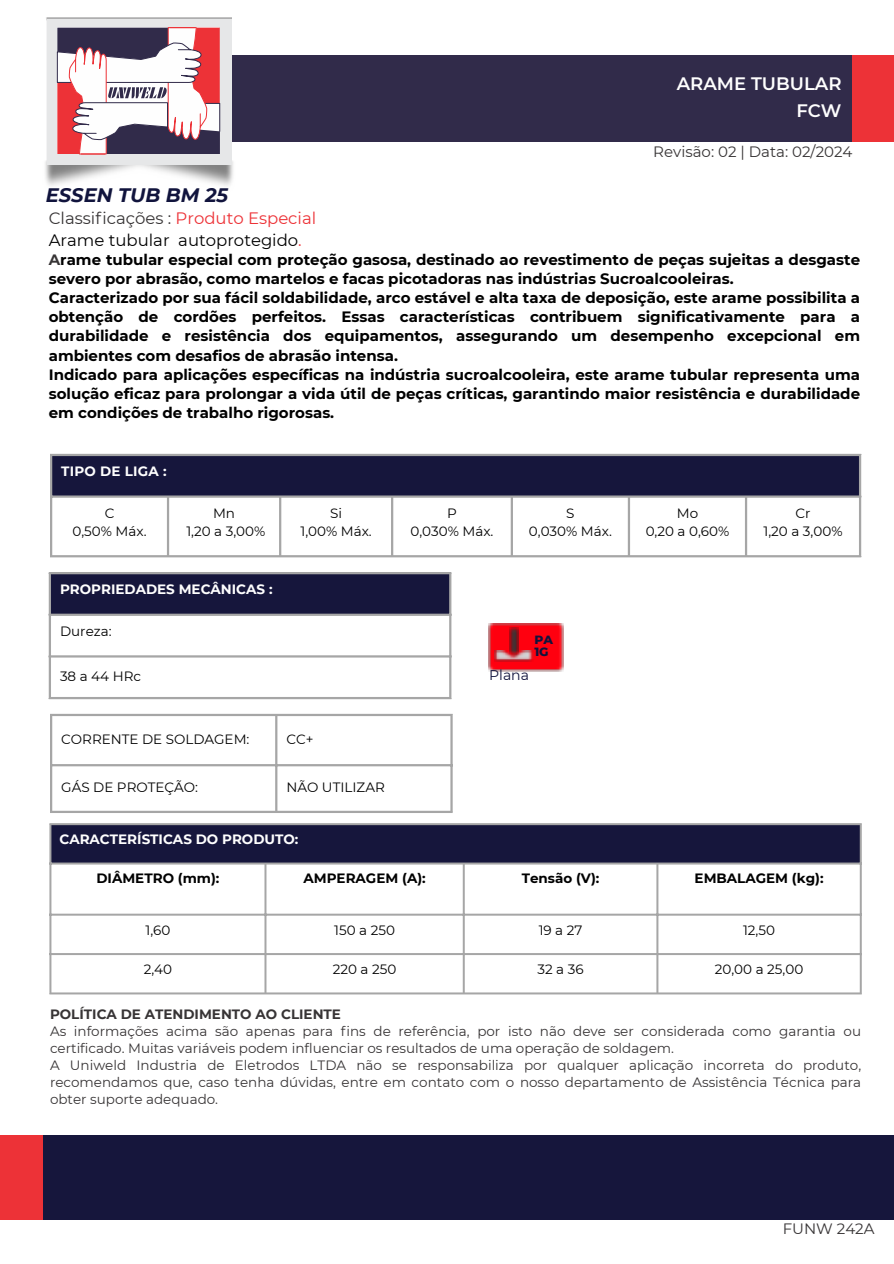
<style>
.page{position:relative;width:894px;height:1264px;background:#fff}
.page>*{position:absolute;margin:0;border:0;box-sizing:border-box;transform-origin:0 0}
.t1{font:italic 700 19.5px "Montserrat";color:#11143d}
.t2{font:600 18px/27px "Montserrat";color:#fefefe;text-align:right}
.t3{font:16.5px/21.3px "Montserrat";color:#000}
.t4{font:700 15px/19.2px "Montserrat";color:#000}
.t5{font:15px "Montserrat";color:#373435}
.t6{font:14.1px "Montserrat";color:#11143d}
.t7{font:13.5px/16.8px "Montserrat";color:#373435}
.t8{font:13.5px "Montserrat";color:#000}
.t9{font:700 13.5px "Montserrat";color:#fefefe}
.t10{font:700 13.5px "Montserrat";color:#000}
.t11{font:700 13.5px "Montserrat";color:#373435}
.t12{font:800 12.15px/11.7px "Montserrat";color:#11143d}
.s1{color:#373435}
.s2{color:#ed3237}
</style>
<div class="page">
<img style="left:45px;top:160px;width:188px;height:26px">
<div style="left:64px;top:56px;width:787px;height:86px;background:#312b4a"></div>
<img style="left:46px;top:17px;width:185px;height:148px">
<img style="left:488px;top:624px;width:75px;height:47px">
<img style="left:494px;top:650px;width:39px;height:12px">
<img style="left:509px;top:628px;width:9px;height:28px">
<svg style="left:57px;top:27px;width:163px;height:128px"></svg>
<div style="left:851px;top:56px;width:42px;height:86px;background:#ed3237"></div>
<div style="left:0;top:1135px;width:55px;height:85px;background:#ed3237"></div>
<div style="left:43px;top:1135px;width:850px;height:85px;background:#16163c"></div>
<div style="left:51px;top:454px;width:809px;height:43px;background:#16163c"></div>
<hr style="left:50px;top:456px;width:2px;height:99px;background:#a6a6a6">
<hr style="left:167px;top:497px;width:2px;height:58px;background:#a6a6a6">
<hr style="left:279px;top:497px;width:2px;height:58px;background:#a6a6a6">
<hr style="left:391px;top:497px;width:2px;height:58px;background:#a6a6a6">
<hr style="left:510px;top:497px;width:3px;height:58px;background:#a6a6a6">
<hr style="left:627px;top:497px;width:3px;height:58px;background:#a6a6a6">
<hr style="left:744px;top:497px;width:3px;height:58px;background:#a6a6a6">
<hr style="left:858px;top:456px;width:2px;height:99px;background:#a6a6a6">
<hr style="left:50px;top:454px;width:810px;height:2px;background:#a6a6a6">
<hr style="left:50px;top:495px;width:810px;height:2px;background:#a6a6a6">
<hr style="left:50px;top:555px;width:810px;height:2px;background:#a6a6a6">
<div style="left:50px;top:573px;width:400px;height:42px;background:#16163c"></div>
<hr style="left:49px;top:574px;width:2px;height:123px;background:#a6a6a6">
<hr style="left:449px;top:574px;width:2px;height:123px;background:#a6a6a6">
<hr style="left:49px;top:572px;width:402px;height:2px;background:#a6a6a6">
<hr style="left:49px;top:613px;width:402px;height:3px;background:#a6a6a6">
<hr style="left:49px;top:655px;width:402px;height:2px;background:#a6a6a6">
<hr style="left:49px;top:697px;width:402px;height:2px;background:#a6a6a6">
<div style="left:50px;top:823px;width:810px;height:40px;background:#16163c"></div>
<hr style="left:49px;top:825px;width:2px;height:167px;background:#a6a6a6">
<hr style="left:264px;top:864px;width:2px;height:128px;background:#a6a6a6">
<hr style="left:462px;top:864px;width:2px;height:128px;background:#a6a6a6">
<hr style="left:656px;top:864px;width:2px;height:128px;background:#a6a6a6">
<hr style="left:859px;top:825px;width:2px;height:167px;background:#a6a6a6">
<hr style="left:49px;top:823px;width:812px;height:2px;background:#a6a6a6">
<hr style="left:49px;top:862px;width:812px;height:2px;background:#a6a6a6">
<hr style="left:49px;top:913px;width:812px;height:2px;background:#a6a6a6">
<hr style="left:49px;top:953px;width:812px;height:2px;background:#a6a6a6">
<hr style="left:49px;top:992px;width:812px;height:2px;background:#a6a6a6">
<hr style="left:50px;top:716px;width:2px;height:94px;background:#a6a6a6">
<hr style="left:275px;top:716px;width:2px;height:94px;background:#a6a6a6">
<hr style="left:450px;top:716px;width:2px;height:94px;background:#a6a6a6">
<hr style="left:50px;top:713px;width:402px;height:3px;background:#a6a6a6">
<hr style="left:50px;top:764px;width:402px;height:2px;background:#a6a6a6">
<hr style="left:50px;top:810px;width:402px;height:3px;background:#a6a6a6">
<p class="t2" style="left:676px;top:70px;width:166px">ARAME TUBULAR<br>FCW</p>
<p class="t1" style="left:46px;top:183px;width:184px">ESSEN TUB BM 25</p>
<p class="t5" style="left:653px;top:143px;width:201px">Revisão: 02 | Data: 02/2024</p>
<p class="t3" style="left:49px;top:208px;width:269px"><span class="s1">Classificações :</span> <span class="s2">Produto Especial<br></span>Arame tubular autoprotegido<span class="s2">.</span></p>
<p class="t4" style="left:49px;top:250px;width:812px"><span class="s1">A</span>rame tubular especial com proteção gasosa, destinado ao revestimento de peças sujeitas a desgaste severo por abrasão, como martelos e facas picotadoras nas indústrias Sucroalcooleiras.<br>Caracterizado por sua fácil soldabilidade, arco estável e alta taxa de deposição, este arame possibilita a obtenção de cordões perfeitos. Essas características contribuem significativamente para a durabilidade e resistência dos equipamentos, assegurando um desempenho excepcional em ambientes com desafios de abrasão intensa.<br>Indicado para aplicações específicas na indústria sucroalcooleira, este arame tubular representa uma solução eficaz para prolongar a vida útil de peças críticas, garantindo maior resistência e durabilidade em condições de trabalho rigorosas.</p>
<h1 class="t9" style="left:61px;top:463px;width:107px">TIPO DE LIGA :</h1>
<h3 class="t8" style="left:105px;top:504px;width:11px">C</h3>
<p class="t8" style="left:72px;top:522px;width:76px">0,50% Máx.</p>
<p class="t8" style="left:213px;top:504px;width:24px">Mn</p>
<p class="t8" style="left:186px;top:522px;width:80px">1,20 a 3,00%</p>
<p class="t9" style="left:60px;top:581px;width:214px">PROPRIEDADES MECÂNICAS :</p>
<h4 class="t8" style="left:60px;top:623px;width:53px">Dureza:</h4>
<h3 class="t8" style="left:60px;top:668px;width:82px">38 a 44 HRc</h3>
<p class="t8" style="left:330px;top:504px;width:13px">Si</p>
<p class="t8" style="left:300px;top:522px;width:73px">1,00% Máx.</p>
<p class="t8" style="left:61px;top:731px;width:190px">CORRENTE DE SOLDAGEM:</p>
<p class="t8" style="left:286px;top:731px;width:29px">CC+</p>
<p class="t8" style="left:61px;top:779px;width:138px">GÁS DE PROTEÇÃO:</p>
<p class="t8" style="left:286px;top:779px;width:100px">NÃO UTILIZAR</p>
<p class="t8" style="left:447px;top:504px;width:11px">P</p>
<p class="t8" style="left:410px;top:522px;width:84px">0,030% Máx.</p>
<p class="t8" style="left:566px;top:504px;width:10px">S</p>
<p class="t8" style="left:528px;top:522px;width:84px">0,030% Máx.</p>
<p class="t12" style="left:534px;top:634px;width:20px">PA<br>1G</p>
<p class="t6" style="left:489px;top:666px;width:41px">Plana</p>
<p class="t8" style="left:676px;top:504px;width:23px">Mo</p>
<p class="t8" style="left:645px;top:522px;width:85px">0,20 a 0,60%</p>
<p class="t8" style="left:795px;top:504px;width:17px">Cr</p>
<p class="t8" style="left:763px;top:522px;width:80px">1,20 a 3,00%</p>
<p class="t9" style="left:59px;top:831px;width:240px">CARACTERÍSTICAS DO PRODUTO:</p>
<p class="t10" style="left:96px;top:870px;width:124px">DIÂMETRO (mm):</p>
<p class="t10" style="left:303px;top:870px;width:124px">AMPERAGEM (A):</p>
<p class="t10" style="left:521px;top:870px;width:79px">Tensão (V):</p>
<p class="t10" style="left:694px;top:870px;width:130px">EMBALAGEM (kg):</p>
<p class="t8" style="left:145px;top:921px;width:26px">1,60</p>
<p class="t8" style="left:334px;top:921px;width:62px">150 a 250</p>
<p class="t8" style="left:538px;top:921px;width:45px">19 a 27</p>
<p class="t8" style="left:742px;top:921px;width:33px">12,50</p>
<p class="t8" style="left:144px;top:960px;width:30px">2,40</p>
<p class="t8" style="left:333px;top:960px;width:65px">220 a 250</p>
<p class="t8" style="left:537px;top:960px;width:48px">32 a 36</p>
<p class="t8" style="left:714px;top:960px;width:90px">20,00 a 25,00</p>
<p class="t11" style="left:50px;top:1006px;width:292px">POLÍTICA DE ATENDIMENTO AO CLIENTE</p>
<p class="t7" style="left:50px;top:1023px;width:812px">As informações acima são apenas para fins de referência, por isto não deve ser considerada como garantia ou certificado. Muitas variáveis podem influenciar os resultados de uma operação de soldagem.</p>
<p class="t7" style="left:50px;top:1056px;width:812px;text-align:justify">A Uniweld Industria de Eletrodos LTDA não se responsabiliza por qualquer aplicação incorreta do produto, recomendamos que, caso tenha dúvidas, entre em contato com o nosso departamento de Assistência Técnica para obter suporte adequado.</p>
<p class="t5" style="left:782px;top:1218px;width:93px">FUNW 242A</p>
</div>
